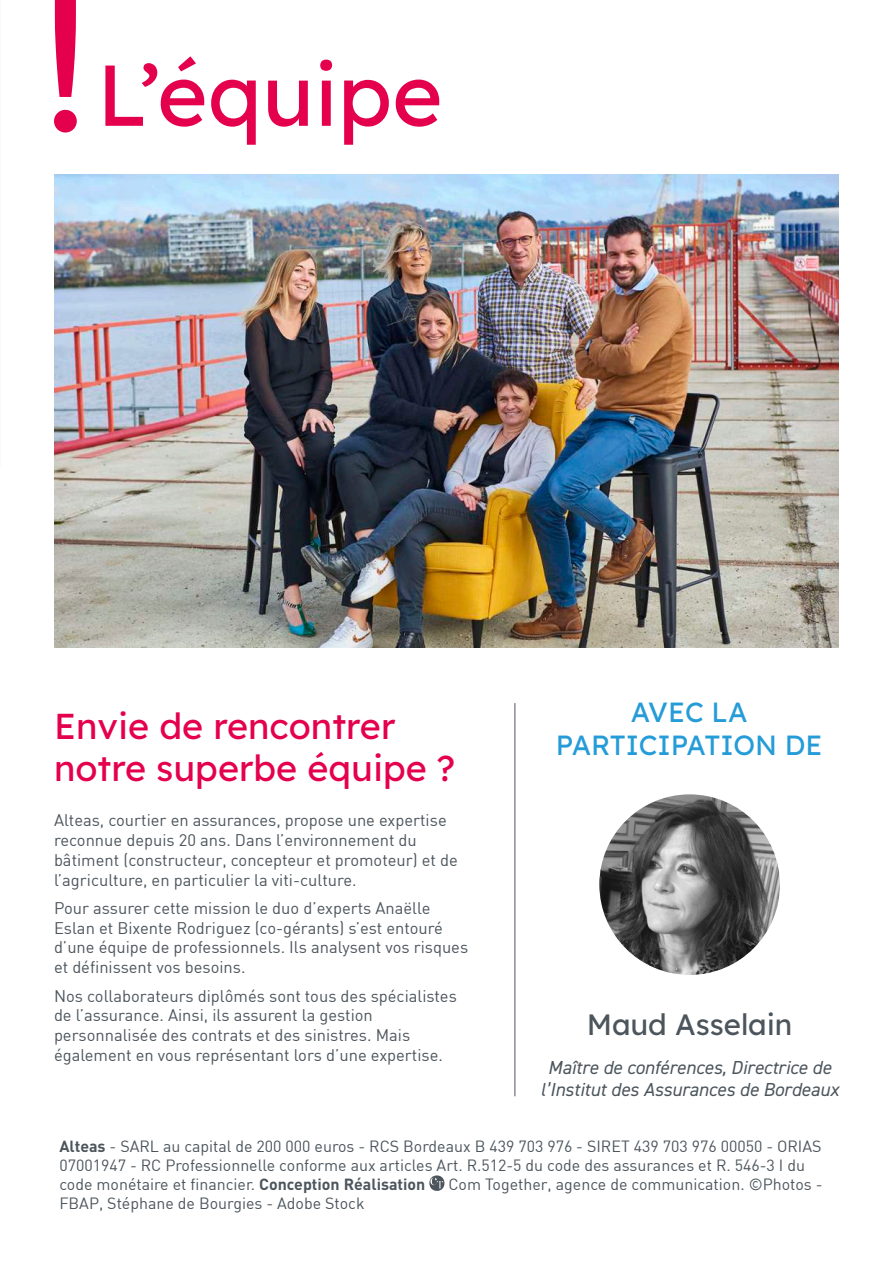
<style>
.page{position:relative;width:893px;height:1263px;background:#fff}
.page>*{position:absolute;margin:0;border:0;box-sizing:border-box;transform-origin:0 0}
.t1{font:86.1px "Lexend Deca";color:#e4004d}
.t2{font:36px/41.7px "Lexend Deca";color:#e4004d}
.t3{font:29.4px "Lexend Deca";color:#4c555c}
.t4{font:27.75px/33.3px "Lexend Deca";color:#259cd8;text-align:center}
.t5{font:italic 18.9px/22.6px "DIN2014";color:#4c555c;text-align:center}
.t6{font:16.5px/19.8px "DIN";color:#4c555c}
.t7{font:15.9px/19.2px "DIN";color:#4c555c}
.s1{font-weight:700}
</style>
<div class="page">
<img style="left:599px;top:794px;width:181px;height:181px;border-radius:90px">
<svg style="left:429px;top:1175px;width:15px;height:16px"></svg>
<svg style="left:55px;top:0;width:21px;height:97px;background:#e72164"></svg>
<div style="left:54px;top:110px;width:23px;height:23px;background:#e4004d;border-radius:50%"></div>
<hr style="left:514px;top:703px;width:1px;height:393px;background:#4c555c">
<img style="left:54px;top:174px;width:785px;height:474px">
<h1 class="t1" style="left:97px;top:23px;width:347px">L’équipe</h1>
<h2 class="t2" style="left:54px;top:701px;width:403px">Envie de rencontrer notre superbe équipe ?</h2>
<p class="t6" style="left:54px;top:810px;width:405px">Alteas, courtier en assurances, propose une expertise reconnue depuis 20 ans. Dans l’environnement du bâtiment (constructeur, concepteur et promoteur) et de l’agriculture, en particulier la viti-culture.</p>
<p class="t6" style="left:54px;top:898px;width:416px">Pour assurer cette mission le duo d’experts Anaëlle Eslan et Bixente Rodriguez (co-gérants) s’est entouré d’une équipe de professionnels. Ils analysent vos risques et définissent vos besoins.</p>
<p class="t6" style="left:54px;top:985px;width:404px">Nos collaborateurs diplômés sont tous des spécialistes de l’assurance. Ainsi, ils assurent la gestion personnalisée des contrats et des sinistres. Mais également en vous représentant lors d’une expertise.</p>
<h3 class="t4" style="left:556px;top:693px;width:268px">AVEC LA<br>PARTICIPATION DE</h3>
<h3 class="t3" style="left:587px;top:1000px;width:207px">Maud Asselain</h3>
<p class="t5" style="left:541px;top:1055px;width:300px">Maître de conférences, Directrice de l’Institut des Assurances de Bordeaux</p>
<p class="t7" style="left:59px;top:1136px;width:764px"><span class="s1">Alteas</span> - SARL au capital de 200 000 euros - RCS Bordeaux B 439 703 976 - SIRET 439 703 976 00050 - ORIAS<br>07001947 - RC Professionnelle conforme aux articles Art. R.512-5 du code des assurances et R. 546-3 I du code monétaire et financier. <span class="s1">Conception Réalisation</span></p>
<p class="t7" style="left:448px;top:1174px;width:376px">Com Together, agence de communication. ©Photos -</p>
<p class="t7" style="left:59px;top:1193px;width:307px">FBAP, Stéphane de Bourgies - Adobe Stock</p>
</div>
